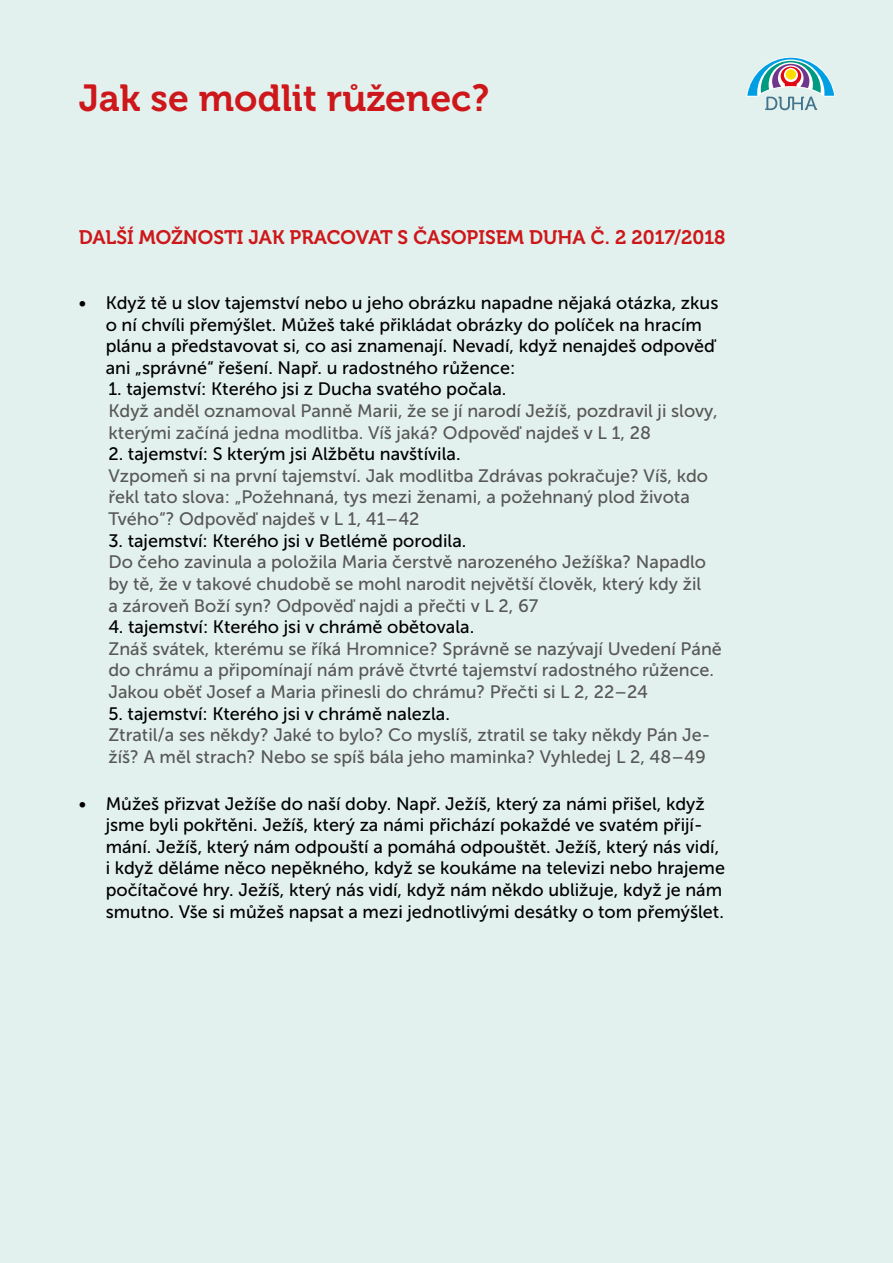
<style>
.page{position:relative;width:893px;height:1263px;background:#e3f1ee}
.page>*{position:absolute;margin:0;border:0;box-sizing:border-box;transform-origin:0 0}
.t1{font:37.5px "Museo 700";color:#cd171a}
.t2{font:19.5px "Museo 700";color:#cd171a}
.t3{font:18px/21.6px "Museo Sans 500";color:#000}
.t4{font:18px/21.6px "Museo Sans 500";color:#575756}
</style>
<div class="page">
<svg style="left:746px;top:57px;width:89px;height:53px"></svg>
<h1 class="t1" style="left:79px;top:77px;width:412px">Jak se modlit růženec?</h1>
<p class="t2" style="left:79px;top:227px;width:648px">DALŠÍ MOŽNOSTI JAK PRACOVAT S ČASOPISEM DUHA Č. 2 2017/2018</p>
<p class="t3" style="left:106px;top:292px;width:614px;text-indent:-27px">• Když tě u slov tajemství nebo u jeho obrázku napadne nějaká otázka, zkus o ní chvíli přemýšlet. Můžeš také přikládat obrázky do políček na hracím plánu a představovat si, co asi znamenají. Nevadí, když nenajdeš odpověď ani „správné“ řešení. Např. u radostného růžence:</p>
<p class="t3" style="left:108px;top:378px;width:400px">1. tajemství: Kterého jsi z Ducha svatého počala.</p>
<p class="t4" style="left:108px;top:400px;width:611px">Když anděl oznamoval Panně Marii, že se jí narodí Ježíš, pozdravil ji slovy, kterými začíná jedna modlitba. Víš jaká? Odpověď najdeš v L 1, 28</p>
<p class="t3" style="left:108px;top:443px;width:354px">2. tajemství: S kterým jsi Alžbětu navštívila.</p>
<p class="t4" style="left:108px;top:465px;width:601px">Vzpomeň si na první tajemství. Jak modlitba Zdrávas pokračuje? Víš, kdo řekl tato slova: „Požehnaná, tys mezi ženami, a požehnaný plod života<br>Tvého“? Odpověď najdeš v L 1, 41–42</p>
<p class="t3" style="left:108px;top:530px;width:359px">3. tajemství: Kterého jsi v Betlémě porodila.</p>
<p class="t4" style="left:108px;top:551px;width:599px">Do čeho zavinula a položila Maria čerstvě narozeného Ježíška? Napadlo by tě, že v takové chudobě se mohl narodit největší člověk, který kdy žil a zároveň Boží syn? Odpověď najdi a přečti v L 2, 67</p>
<p class="t3" style="left:108px;top:616px;width:367px">4. tajemství: Kterého jsi v chrámě obětovala.</p>
<p class="t4" style="left:108px;top:638px;width:615px">Znáš svátek, kterému se říká Hromnice? Správně se nazývají Uvedení Páně do chrámu a připomínají nám právě čtvrté tajemství radostného růžence.<br>Jakou oběť Josef a Maria přinesli do chrámu? Přečti si L 2, 22–24</p>
<p class="t3" style="left:108px;top:702px;width:343px">5. tajemství: Kterého jsi v chrámě nalezla.</p>
<p class="t4" style="left:108px;top:724px;width:603px">Ztratil/a ses někdy? Jaké to bylo? Co myslíš, ztratil se taky někdy Pán Je&shy;žíš? A měl strach? Nebo se spíš bála jeho maminka? Vyhledej L 2, 48–49</p>
<p class="t3" style="left:106px;top:792px;width:621px;text-indent:-27px">• Můžeš přizvat Ježíše do naší doby. Např. Ježíš, který za námi přišel, když jsme byli pokřtěni. Ježíš, který za námi přichází pokaždé ve svatém přijí&shy;mání. Ježíš, který nám odpouští a pomáhá odpouštět. Ježíš, který nás vidí, i když děláme něco nepěkného, když se koukáme na televizi nebo hrajeme počítačové hry. Ježíš, který nás vidí, když nám někdo ubližuje, když je nám smutno. Vše si můžeš napsat a mezi jednotlivými desátky o tom přemýšlet.</p>
</div>
